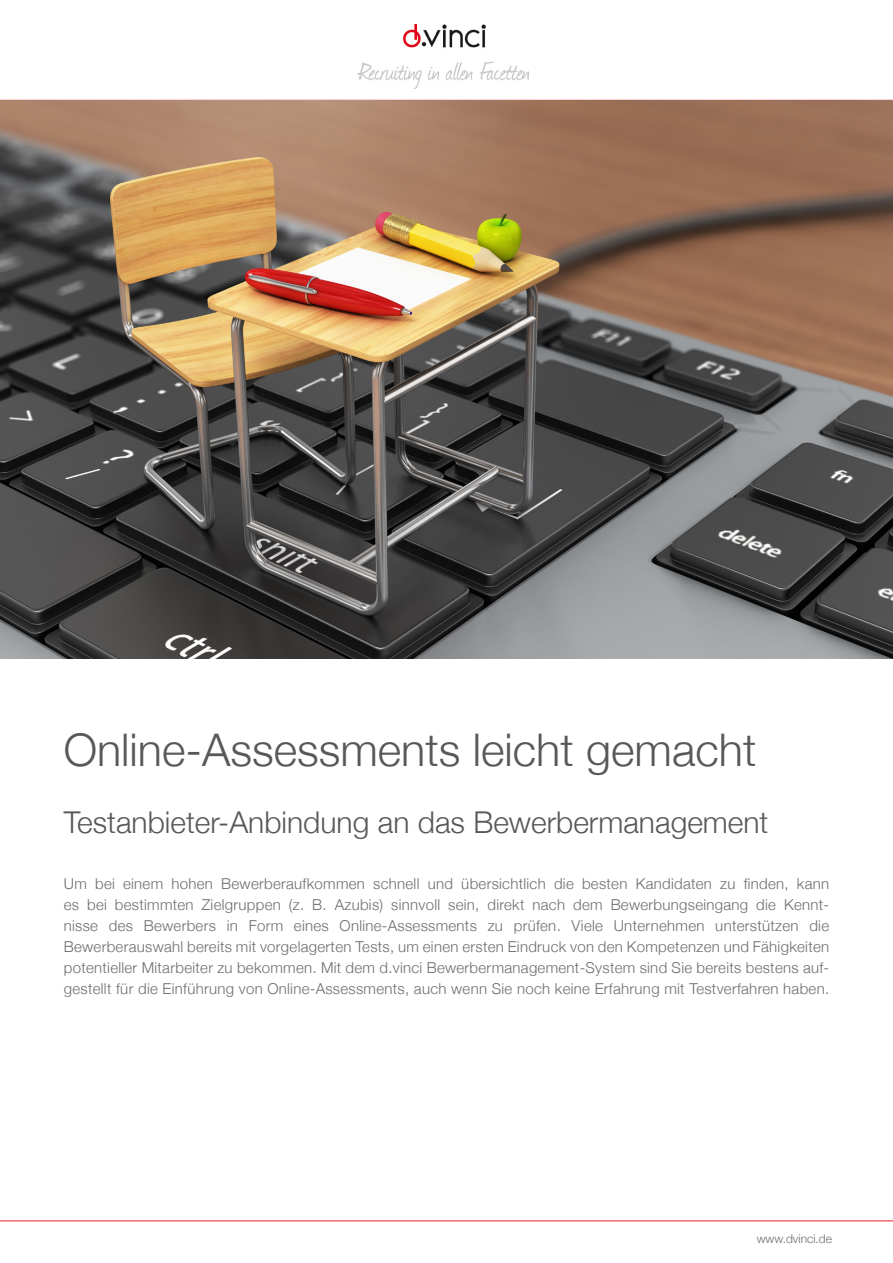
<style>
.page{position:relative;width:893px;height:1263px;background:#fff}
.page>*{position:absolute;margin:0;border:0;box-sizing:border-box;transform-origin:0 0}
.Headline_1{font:300 45px "Helvetica Neue";color:#57585a}
.Headline_2{font:300 30px "Helvetica Neue";color:#57585a}
.Einleitungstext{font:300 15px/21px "Helvetica Neue";letter-spacing:.02em;color:#6c6d70;text-align:justify}
.t1{font:300 12px "Helvetica Neue";color:#6c6d70}
</style>
<div class="page">
<hr style="left:0;top:100px;width:893px;height:1px;background:#e41f25">
<img style="left:357px;top:24px;width:171px;height:64px">
<hr style="left:0;top:1220px;width:893px;height:1px;background:#e41f25">
<img style="left:0;top:101px;width:893px;height:557px">
<p class="Headline_1" style="left:64px;top:723px;width:694px">Online-Assessments leicht gemacht</p>
<p class="Headline_2" style="left:64px;top:804px;width:706px">Testanbieter-Anbindung an das Bewerbermanagement</p>
<p class="Einleitungstext" style="left:64px;top:873px;width:767px">Um bei einem hohen Bewerberaufkommen schnell und übersichtlich die besten Kandidaten zu finden, kann es bei bestimmten Zielgruppen (z. B. Azubis) sinnvoll sein, direkt nach dem Bewerbungseingang die Kennt&shy;nisse des Bewerbers in Form eines Online-Assessments zu prüfen. Viele Unternehmen unterstützen die Bewerberauswahl bereits mit vorgelagerten Tests, um einen ersten Eindruck von den Kompetenzen und Fähigkeiten potentieller Mitarbeiter zu bekommen. Mit dem d.vinci Bewerbermanagement-System sind Sie bereits bestens auf&shy;gestellt für die Einführung von Online-Assessments, auch wenn Sie noch keine Erfahrung mit Testverfahren haben.</p>
<p class="t1" style="left:757px;top:1232px;width:77px">www.dvinci.de</p>
</div>
